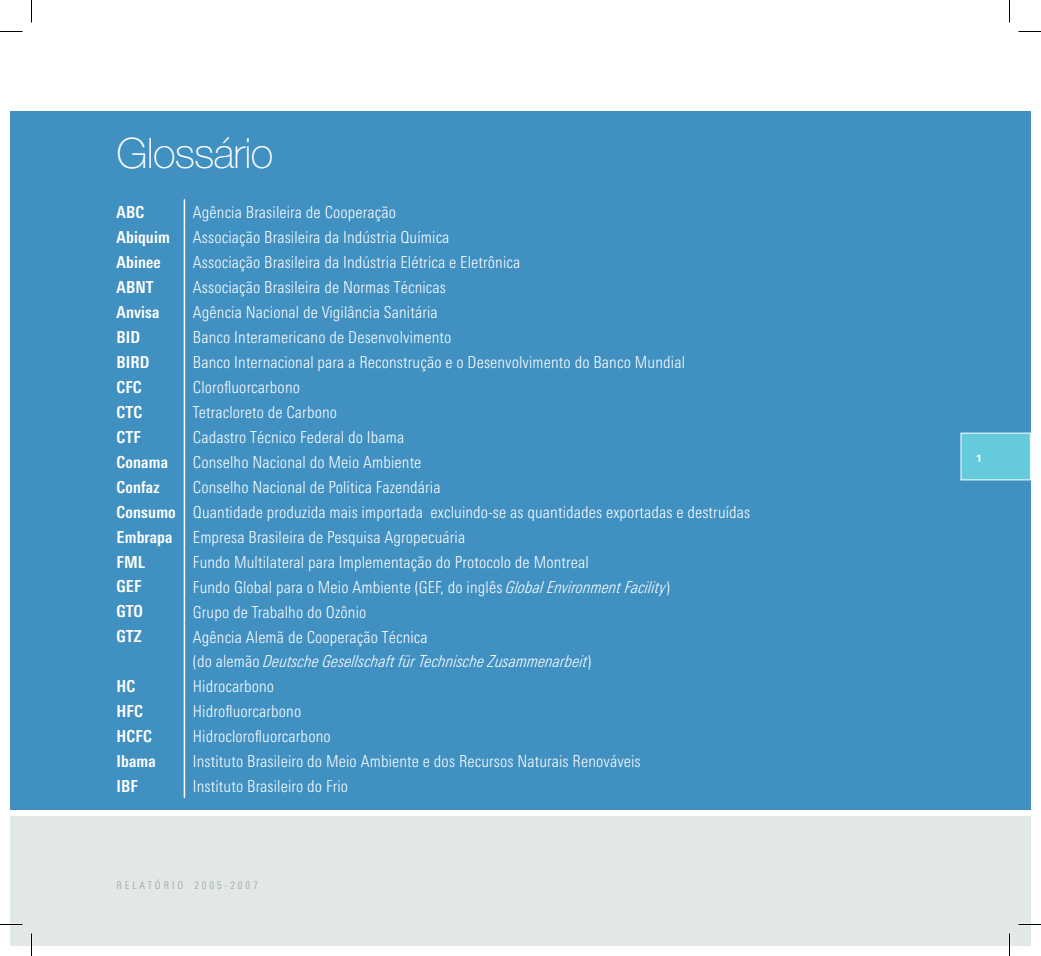
<style>
.page{position:relative;width:1041px;height:956px;background:#fff}
.page>*{position:absolute;margin:0;border:0;box-sizing:border-box;transform-origin:0 0}
.t1{font:100 42px "Helvetica Neue LT Pro";letter-spacing:-.02em;color:#fff}
.t2{font:300 condensed 16.5px/24.9px "LT Univers";letter-spacing:.01em;color:#fff}
.t3{font:italic 300 condensed 16.5px/24.8px "LT Univers";letter-spacing:.01em;color:#fff}
.t4{font:700 condensed 16.5px "LT Univers";letter-spacing:.01em;color:#fff}
.t5{font:300 condensed 10.5px "LT Univers";letter-spacing:.285em;color:#97a19e}
.s1{font-weight:700}
.s2{font-style:italic}
.s3{font-style:normal}
</style>
<div class="page">
<div style="left:10px;top:111px;width:22px;height:699px;background:#4090c2"></div>
<div style="left:10px;top:816px;width:22px;height:130px;background:#e2e8e3"></div>
<div style="left:32px;top:111px;width:999px;height:699px;background:#4090c2"></div>
<div style="left:961px;top:433px;width:69px;height:47px;background:#65cadb"></div>
<div style="left:32px;top:816px;width:999px;height:130px;background:#e2e8e3"></div>
<svg style="left:184px;top:199px;width:1px;height:424px"></svg>
<hr style="left:184px;top:623px;width:1px;height:50px;background:#fff">
<svg style="left:184px;top:673px;width:1px;height:125px"></svg>
<hr style="left:0;top:923px;width:22px;height:2px;background:#fff">
<hr style="left:1018px;top:923px;width:23px;height:2px;background:#fff">
<svg style="left:0;top:31px;width:22px;height:1px"></svg>
<svg style="left:1018px;top:31px;width:23px;height:1px"></svg>
<svg style="left:0;top:924px;width:22px;height:1px"></svg>
<svg style="left:1018px;top:924px;width:23px;height:1px"></svg>
<svg style="left:31px;top:0;width:1px;height:22px"></svg>
<svg style="left:31px;top:933px;width:1px;height:23px"></svg>
<svg style="left:1009px;top:0;width:1px;height:22px"></svg>
<svg style="left:1009px;top:933px;width:1px;height:23px"></svg>
<h1 class="t1" style="left:117px;top:129px;width:158px">Glossário</h1>
<p class="t4" style="left:117px;top:202px;width:29px">ABC</p>
<p class="t2" style="left:193px;top:200px;width:205px">Agência Brasileira de Cooperação</p>
<p class="t4" style="left:117px;top:228px;width:55px">Abiquim</p>
<p class="t2" style="left:193px;top:225px;width:258px">Associação Brasileira da Indústria Química</p>
<p class="t4" style="left:117px;top:252px;width:46px">Abinee</p>
<p class="t2" style="left:193px;top:250px;width:329px">Associação Brasileira da Indústria Elétrica e Eletrônica</p>
<p class="t4" style="left:117px;top:277px;width:39px">ABNT</p>
<p class="t2" style="left:193px;top:275px;width:255px">Associação Brasileira de Normas Técnicas</p>
<p class="t4" style="left:117px;top:302px;width:44px">Anvisa</p>
<p class="t2" style="left:193px;top:300px;width:246px">Agência Nacional de Vigilância Sanitária</p>
<p class="t4" style="left:117px;top:327px;width:25px">BID</p>
<p class="t2" style="left:193px;top:325px;width:260px">Banco Interamericano de Desenvolvimento</p>
<p class="t4" style="left:117px;top:352px;width:35px">BIRD</p>
<p class="t2" style="left:193px;top:350px;width:494px">Banco Internacional para a Reconstrução e o Desenvolvimento do Banco Mundial</p>
<p class="t4" style="left:117px;top:377px;width:27px">CFC</p>
<p class="t2" style="left:193px;top:375px;width:109px">Clorofluorcarbono</p>
<p class="t4" style="left:117px;top:402px;width:27px">CTC</p>
<p class="t2" style="left:193px;top:400px;width:146px">Tetracloreto de Carbono</p>
<p class="t4" style="left:117px;top:427px;width:26px">CTF</p>
<p class="t2" style="left:193px;top:425px;width:213px">Cadastro Técnico Federal do Ibama</p>
<p class="t4" style="left:117px;top:452px;width:53px">Conama</p>
<p class="t2" style="left:193px;top:449px;width:230px">Conselho Nacional do Meio Ambiente</p>
<p class="t4" style="left:117px;top:477px;width:45px">Confaz</p>
<p class="t2" style="left:117px;top:474px;width:635px;text-indent:76px">Conselho Nacional de Política Fazendária<br><span class="s1">Consumo</span> Quantidade produzida mais importada excluindo-se as quantidades exportadas e destruídas <span class="s1">Embrapa</span> Empresa Brasileira de Pesquisa Agropecuária<br><span class="s1">FML</span></p>
<p class="t2" style="left:193px;top:549px;width:397px">Fundo Multilateral para Implementação do Protocolo de Montreal</p>
<p class="t4" style="left:117px;top:577px;width:26px">GEF</p>
<p class="t2" style="left:193px;top:574px;width:479px">Fundo Global para o Meio Ambiente (GEF, do inglês <span class="s2">Global Environment Facility</span>)</p>
<p class="t4" style="left:117px;top:602px;width:28px">GTO</p>
<p class="t2" style="left:193px;top:599px;width:175px">Grupo de Trabalho do Ozônio</p>
<p class="t4" style="left:117px;top:627px;width:27px">GTZ</p>
<p class="t3" style="left:193px;top:624px;width:400px"><span class="s3">Agência Alemã de Cooperação Técnica<br>(do alemão</span> Deutsche Gesellschaft für Technische Zusammenarbeit<span class="s3">)</span></p>
<p class="t4" style="left:117px;top:676px;width:20px">HC</p>
<p class="t2" style="left:193px;top:674px;width:83px">Hidrocarbono</p>
<p class="t4" style="left:117px;top:701px;width:28px">HFC</p>
<p class="t2" style="left:193px;top:699px;width:110px">Hidrofluorcarbono</p>
<p class="t4" style="left:117px;top:726px;width:37px">HCFC</p>
<p class="t2" style="left:193px;top:724px;width:139px">Hidroclorofluorcarbono</p>
<p class="t4" style="left:117px;top:751px;width:41px">Ibama</p>
<p class="t2" style="left:193px;top:749px;width:449px">Instituto Brasileiro do Meio Ambiente e dos Recursos Naturais Renováveis</p>
<p class="t4" style="left:117px;top:776px;width:23px">IBF</p>
<p class="t2" style="left:193px;top:774px;width:157px">Instituto Brasileiro do Frio</p>
<p class="t5" style="left:117px;top:879px;width:143px">RELATÓRIO 2005-2007</p>
</div>
